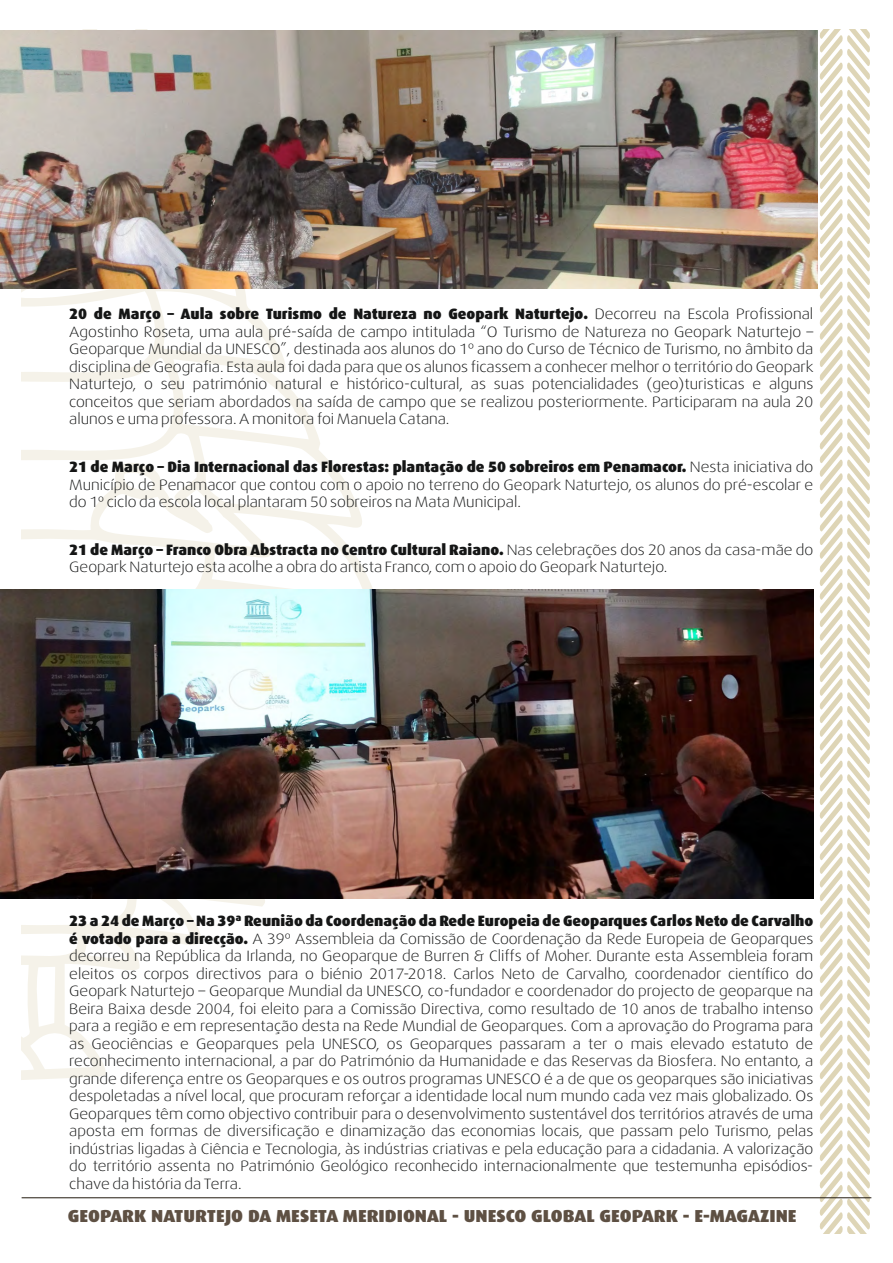
<style>
.page{position:relative;width:893px;height:1263px;background:#fff}
.page>*{position:absolute;margin:0;border:0;box-sizing:border-box;transform-origin:0 0}
.t1{font:900 17.4px "Dax";color:#5e5043;scale:1.06 1}
.t2{font:300 15px/17.5px "Dax Wide";color:#151616;text-align:justify}
.t3{font:900 15px "Dax";color:#151616}
.s1{font-family:"Dax Wide";font-weight:300}
.s2{font-family:"Dax";font-weight:900}
</style>
<div class="page">
<svg style="left:22px;top:289px;width:391px;height:791px"></svg>
<svg style="left:22px;top:289px;width:50px;height:5px"></svg>
<svg style="left:820px;top:30px;width:50px;height:1203px"></svg>
<hr style="left:22px;top:1197px;width:849px;height:1px;background:#221a0f">
<img style="left:0;top:30px;width:817px;height:259px">
<img style="left:1px;top:589px;width:812px;height:309px">
<p class="t3" style="left:69px;top:305px;width:745px">20 de Março – Aula sobre Turismo de Natureza no Geopark Naturtejo. <span class="s1">Decorreu na Escola Profissional</span></p>
<p class="t2" style="left:69px;top:323px;width:746px">Agostinho Roseta, uma aula pré-saída de campo intitulada “O Turismo de Natureza no Geopark Naturtejo – Geoparque Mundial da UNESCO”, destinada aos alunos do 1º ano do Curso de Técnico de Turismo, no âmbito da disciplina de Geografia. Esta aula foi dada para que os alunos ficassem a conhecer melhor o território do Geopark Naturtejo, o seu património natural e histórico-cultural, as suas potencialidades (geo)turisticas e alguns conceitos que seriam abordados na saída de campo que se realizou posteriormente. Participaram na aula 20 alunos e uma professora. A monitora foi Manuela Catana.</p>
<p class="t3" style="left:69px;top:458px;width:745px">21 de Março – Dia Internacional das Florestas: plantação de 50 sobreiros em Penamacor. <span class="s1">Nesta iniciativa do</span></p>
<p class="t2" style="left:69px;top:476px;width:745px">Município de Penamacor que contou com o apoio no terreno do Geopark Naturtejo, os alunos do pré-escolar e do 1º ciclo da escola local plantaram 50 sobreiros na Mata Municipal.</p>
<p class="t3" style="left:69px;top:541px;width:746px">21 de Março – Franco Obra Abstracta no Centro Cultural Raiano. <span class="s1">Nas celebrações dos 20 anos da casa-mãe do</span></p>
<p class="t2" style="left:69px;top:558px;width:599px">Geopark Naturtejo esta acolhe a obra do artista Franco, com o apoio do Geopark Naturtejo.</p>
<p class="t3" style="left:69px;top:912px;width:746px">23 a 24 de Março – Na 39ª Reunião da Coordenação da Rede Europeia de Geoparques Carlos Neto de Carvalho</p>
<p class="t2" style="left:69px;top:929px;width:746px"><span class="s2">é votado para a direcção.</span> A 39º Assembleia da Comissão de Coordenação da Rede Europeia de Geoparques decorreu na República da Irlanda, no Geoparque de Burren &amp; Cliffs of Moher. Durante esta Assembleia foram eleitos os corpos directivos para o biénio 2017-2018. Carlos Neto de Carvalho, coordenador científico do Geopark Naturtejo – Geoparque Mundial da UNESCO, co-fundador e coordenador do projecto de geoparque na Beira Baixa desde 2004, foi eleito para a Comissão Directiva, como resultado de 10 anos de trabalho intenso para a região e em representação desta na Rede Mundial de Geoparques. Com a aprovação do Programa para as Geociências e Geoparques pela UNESCO, os Geoparques passaram a ter o mais elevado estatuto de reconhecimento internacional, a par do Património da Humanidade e das Reservas da Biosfera. No entanto, a grande diferença entre os Geoparques e os outros programas UNESCO é a de que os geoparques são iniciativas despoletadas a nível local, que procuram reforçar a identidade local num mundo cada vez mais globalizado. Os Geoparques têm como objectivo contribuir para o desenvolvimento sustentável dos territórios através de uma aposta em formas de diversificação e dinamização das economias locais, que passam pelo Turismo, pelas indústrias ligadas à Ciência e Tecnologia, às indústrias criativas e pela educação para a cidadania. A valorização do território assenta no Património Geológico reconhecido internacionalmente que testemunha episódios&shy;chave da história da Terra.</p>
<p class="t1" style="left:68px;top:1206px;width:689px">GEOPARK NATURTEJO DA MESETA MERIDIONAL - UNESCO GLOBAL GEOPARK - E-MAGAZINE</p>
</div>
